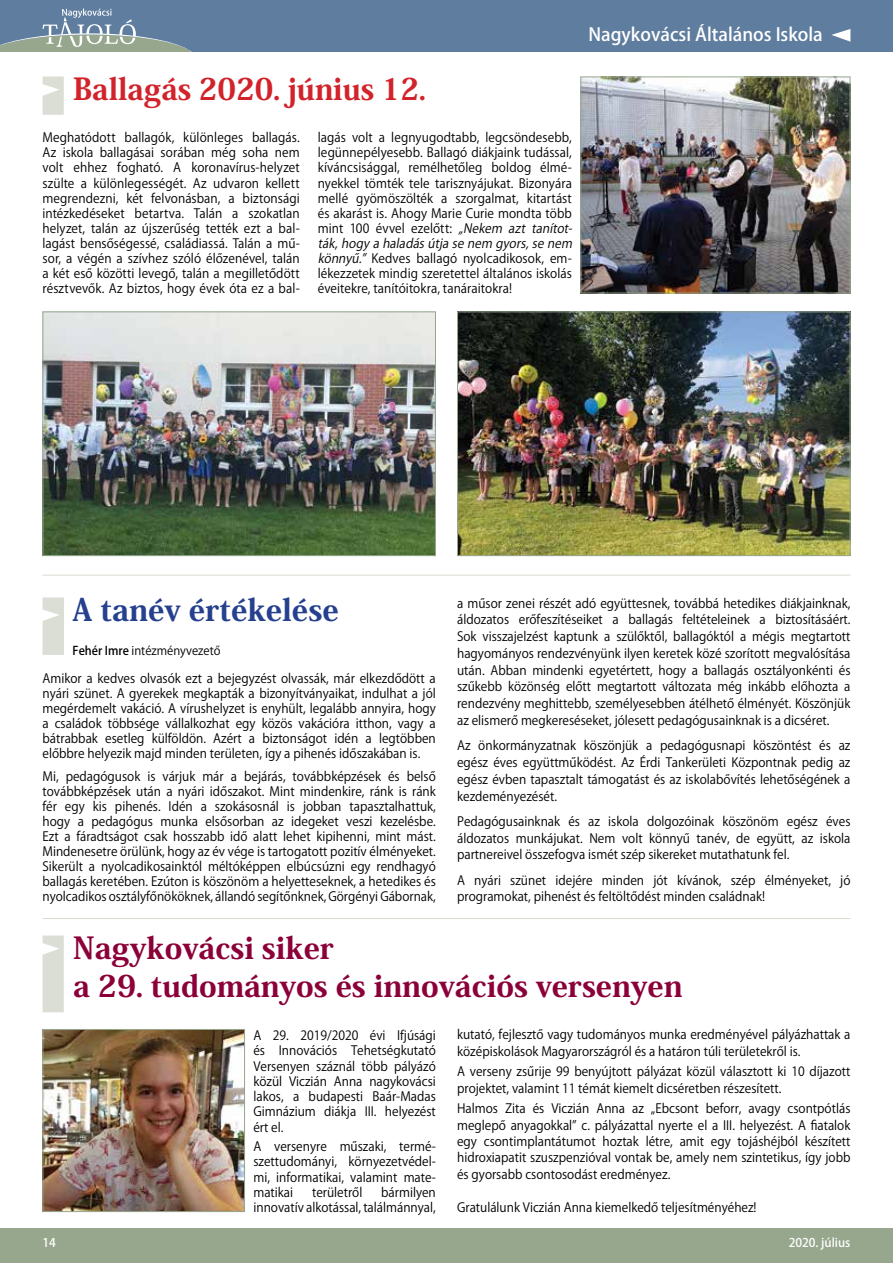
<style>
.page{position:relative;width:893px;height:1263px;background:#fff}
.page>*{position:absolute;margin:0;border:0;box-sizing:border-box;transform-origin:0 0}
.t1{font:800 30.3px "Koz Min Pr 6 N";color:#25408f}
.t2{font:800 30px/37.5px "Koz Min Pr 6 N";color:#8b0039}
.t3{font:800 30px "Koz Min Pr 6 N";color:#d2232a}
.t4{font:500 18px "Koz Go Pr 6 N";color:#fff}
.t5{font:12.75px/15.1px "Koz Go Pr 6 N";color:#000;text-align:justify;scale:.95 1}
.t6{font:12px "Koz Go Pr 6 N";color:#000;scale:.96 1}
.t7{font:500 12px "Koz Go Pr 6 N";color:#fff}
.s1{font-style:italic}
.s2{font-weight:500}
</style>
<div class="page">
<div style="left:0;top:0;width:893px;height:51px;background:#5f7d9f"></div>
<svg style="left:831px;top:29px;width:19px;height:13px"></svg>
<svg style="left:0;top:9px;width:191px;height:42px"></svg>
<div style="left:0;top:1229px;width:893px;height:34px;background:#96a78e"></div>
<svg style="left:43px;top:77px;width:21px;height:38px"></svg>
<svg style="left:43px;top:597px;width:21px;height:58px"></svg>
<svg style="left:43px;top:935px;width:21px;height:77px;background:#dde0d8"></svg>
<img style="left:45px;top:1031px;width:198px;height:179px">
<div style="left:43px;top:1029px;width:202px;height:183px;border:1px solid #96a78e"></div>
<img style="left:45px;top:313px;width:389px;height:241px">
<div style="left:43px;top:311px;width:393px;height:245px;border:1px solid #96a78e"></div>
<img style="left:459px;top:313px;width:389px;height:241px">
<div style="left:457px;top:311px;width:393px;height:245px;border:1px solid #96a78e"></div>
<img style="left:582px;top:79px;width:266px;height:212px">
<div style="left:580px;top:77px;width:270px;height:216px;border:1px solid #96a78e"></div>
<hr style="left:43px;top:575px;width:807px;height:1px;background:#96a78e">
<hr style="left:43px;top:918px;width:807px;height:1px;background:#96a78e">
<h2 class="t3" style="left:73px;top:72px;width:354px">Ballagás 2020. június 12.</h2>
<p class="t5" style="left:43px;top:130px;width:272px">Meghatódott ballagók, különleges ballagás.<br>Az iskola ballagásai sorában még soha nem volt ehhez fogható. A koronavírus-helyzet szülte a különlegességét. Az udvaron kellett megrendezni, két felvonásban, a biztonsági intézkedéseket betartva. Talán a szokatlan helyzet, talán az újszerűség tették ezt a bal&shy;lagást bensőségessé, családiassá. Talán a mű&shy;sor, a végén a szívhez szóló élőzenével, talán a két eső közötti levegő, talán a megilletődött résztvevők. Az biztos, hogy évek óta ez a bal-</p>
<p class="t5" style="left:318px;top:130px;width:273px;text-align:left">lagás volt a legnyugodtabb, legcsöndesebb, legünnepélyesebb. Ballagó diákjaink tudással, kíváncsisággal, remélhetőleg boldog élmé&shy;nyekkel tömték tele tarisznyájukat. Bizonyára mellé gyömöszölték a szorgalmat, kitartást és akarást is. Ahogy Marie Curie mondta több mint 100 évvel ezelőtt: <span class="s1">„Nekem azt tanítot&shy;ták,hogyahaladásútjasenem gyors,senem könnyű.”</span> Kedves ballagó nyolcadikosok, em&shy;lékezzetek mindig szeretettel általános iskolás éveitekre, tanítóitokra, tanáraitokra!</p>
<h3 class="t4" style="left:588px;top:25px;width:236px">Nagykovácsi Általános Iskola</h3>
<h1 class="t1" style="left:73px;top:593px;width:268px">A tanév értékelése</h1>
<p class="t6" style="left:73px;top:644px;width:156px"><span class="s2">Fehér Imre</span> intézményvezető</p>
<p class="t5" style="left:43px;top:671px;width:416px">Amikor a kedves olvasók ezt a bejegyzést olvassák, már elkezdődött a nyári szünet. A gyerekek megkapták a bizonyítványaikat, indulhat a jól megérdemelt vakáció. A vírushelyzet is enyhült, legalább annyira, hogy a családok többsége vállalkozhat egy közös vakációra itthon, vagy a bátrabbak esetleg külföldön. Azért a biztonságot idén a legtöbben előbbre helyezik majd minden területen, így a pihenés időszakában is.</p>
<p class="t5" style="left:43px;top:769px;width:416px">Mi, pedagógusok is várjuk már a bejárás, továbbképzések és belső továbbképzések után a nyári időszakot. Mint mindenkire, ránk is ránk fér egy kis pihenés. Idén a szokásosnál is jobban tapasztalhattuk, hogy a pedagógus munka elsősorban az idegeket veszi kezelésbe.<br>Ezt a fáradtságot csak hosszabb idő alatt lehet kipihenni, mint mást.<br>Mindenesetre örülünk, hogy az év vége is tartogatott pozitív élményeket.<br>Sikerült a nyolcadikosainktól méltóképpen elbúcsúzni egy rendhagyó ballagás keretében. Ezúton is köszönöm a helyetteseknek, a hetedikes és nyolcadikos osztályfőnököknek, állandó segítőnknek, Görgényi Gábornak,</p>
<p class="t5" style="left:457px;top:595px;width:416px;line-height:16.8px">a műsor zenei részét adó együttesnek, továbbá hetedikes diákjainknak, áldozatos erőfeszítéseiket a ballagás feltételeinek a biztosításáért.<br>Sok visszajelzést kaptunk a szülőktől, ballagóktól a mégis megtartott hagyományos rendezvényünk ilyen keretek közé szorított megvalósítása után. Abban mindenki egyetértett, hogy a ballagás osztályonkénti és szűkebb közönség előtt megtartott változata még inkább előhozta a rendezvény meghittebb, személyesebben átélhető élményét. Köszönjük az elismerő megkereséseket, jólesett pedagógusainknak is a dicséret.</p>
<p class="t5" style="left:457px;top:737px;width:416px;line-height:16.8px">Az önkormányzatnak köszönjük a pedagógusnapi köszöntést és az egész éves együttműködést. Az Érdi Tankerületi Központnak pedig az egész évben tapasztalt támogatást és az iskolabővítés lehetőségének a kezdeményezését.</p>
<p class="t5" style="left:457px;top:813px;width:416px;line-height:16.8px">Pedagógusainknak és az iskola dolgozóinak köszönöm egész éves áldozatos munkájukat. Nem volt könnyű tanév, de együtt, az iskola partnereivel összefogva ismét szép sikereket mutathatunk fel.</p>
<p class="t5" style="left:457px;top:872px;width:416px;line-height:16.8px">A nyári szünet idejére minden jót kívánok, szép élményeket, jó programokat, pihenést és feltöltődést minden családnak!</p>
<h2 class="t2" style="left:73px;top:930px;width:611px">Nagykovácsi siker<br>a 29. tudományos és innovációs versenyen</h2>
<p class="t5" style="left:253px;top:1028px;width:194px">A 29. 2019/2020 évi Ifjúsági és Innovációs Tehetségkutató Versenyen száznál több pályázó közül Viczián Anna nagykovácsi lakos, a budapesti Baár-Madas Gimnázium diákja III. helyezést ért el.</p>
<p class="t5" style="left:253px;top:1139px;width:194px">A versenyre műszaki, termé&shy;szettudományi, környezetvédel&shy;mi, informatikai, valamint mate&shy;matikai</p>
<p class="t5" style="left:253px;top:1185px;width:194px;text-align:right">bármilyen<br>innovatív alkotással, találmánnyal,</p>
<p class="t5" style="left:312px;top:1185px;width:54px">területről</p>
<p class="t5" style="left:457px;top:1027px;width:416px;line-height:16.4px">kutató, fejlesztő vagy tudományos munka eredményével pályázhattak a középiskolások Magyarországról és a határon túli területekről is.</p>
<p class="t5" style="left:457px;top:1064px;width:416px;line-height:16.4px">A verseny zsűrije 99 benyújtott pályázat közül választott ki 10 díjazott projektet, valamint 11 témát kiemelt dicséretben részesített.</p>
<p class="t5" style="left:457px;top:1101px;width:416px;line-height:16.4px">Halmos Zita és Viczián Anna az „Ebcsont beforr, avagy csontpótlás meglepő anyagokkal” c. pályázattal nyerte el a III. helyezést. A fiatalok egy csontimplantátumot hoztak létre, amit egy tojáshéjból készített hidroxiapatit szuszpenzióval vontak be, amely nem szintetikus, így jobb és gyorsabb csontosodást eredményez.</p>
<p class="t5" style="left:457px;top:1200px;width:317px">Gratulálunk Viczián Anna kiemelkedő teljesítményéhez!</p>
<p class="t7" style="left:43px;top:1236px;width:15px">14</p>
<p class="t7" style="left:789px;top:1236px;width:63px">2020. július</p>
<p class="t7" style="left:43px;top:1236px;width:8px">4</p>
<p class="t7" style="left:775px;top:1236px;width:61px">2015. márc</p>
</div>
